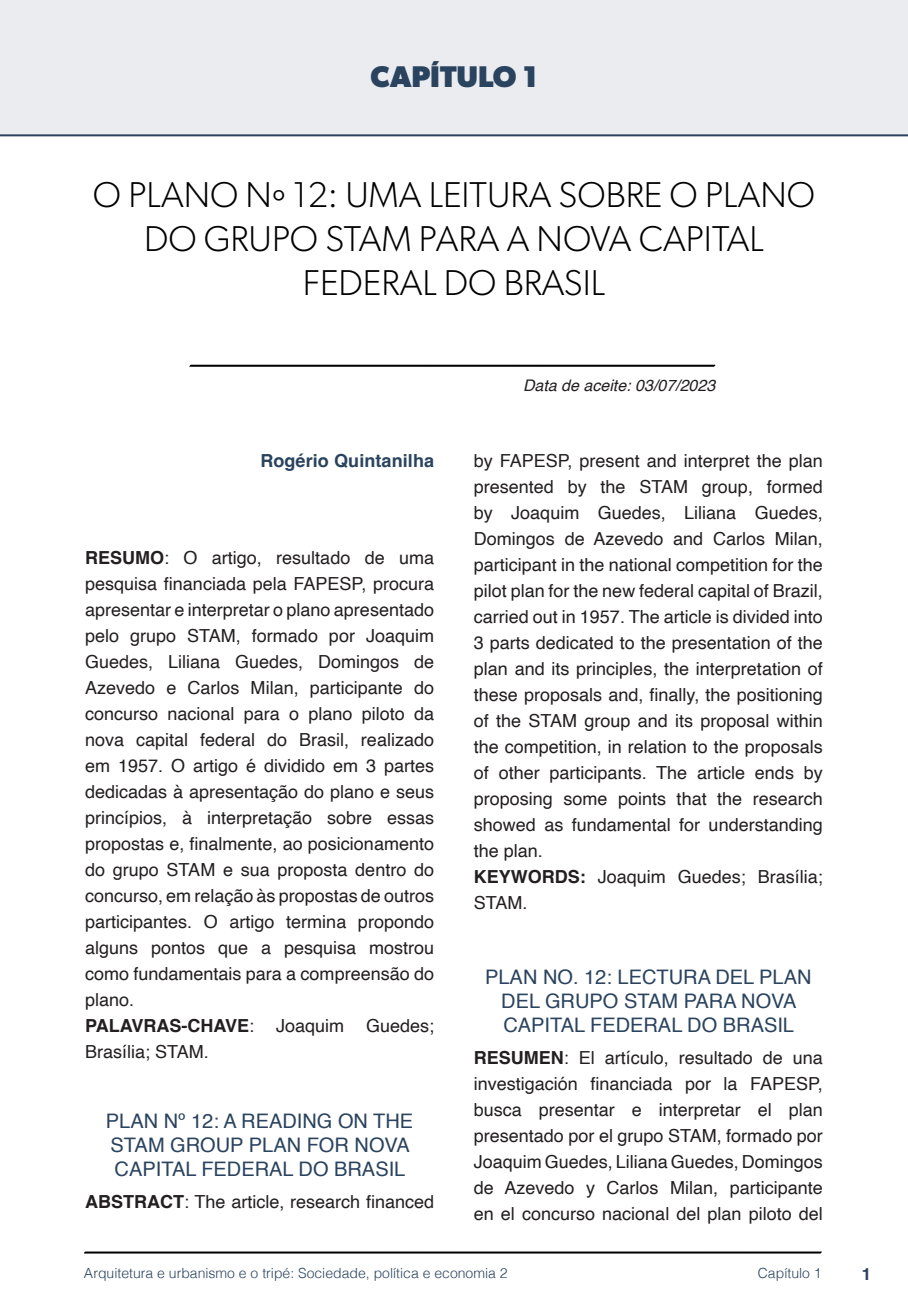
<style>
.page{position:relative;width:908px;height:1304px;background:#fff}
.page>*{position:absolute;margin:0;border:0;box-sizing:border-box;transform-origin:0 0}
.nome_artigos{font:300 36px/44px "Gibson";color:#000;text-align:center}
.capítulos{font:700 30px "Gibson";color:#2a435e}
.título_Inglês{font:20px/24px "Helvetica";color:#2a435e}
.Resumos_e_PC_TXT{font:18px/26px "Helvetica";color:#231f20;text-align:justify}
.nome_autores{font:700 18px "Helvetica";letter-spacing:.005em;color:#2a435e}
.t1{font:700 16.8px "Helvetica";color:#2a435e}
.t2{font:italic 16px "Helvetica";color:#231f20}
.t3{font:300 14px "Helvetica";color:#2a435e}
.s1{font-weight:700}
</style>
<div class="page">
<svg style="left:84px;top:1251px;width:737px;height:3px"></svg>
<div style="left:0;top:0;width:907px;height:136px;background:#eaecef"></div>
<svg style="left:189px;top:364px;width:526px;height:3px"></svg>
<div style="left:64px;top:74px;width:61px;height:54px;background:#eaecef"></div>
<p class="capítulos" style="left:370px;top:58px;width:168px">CAPÍTULO 1</p>
<p class="nome_artigos" style="left:93px;top:172px;width:723px">O PLANO Nº 12: UMA LEITURA SOBRE O PLANO<br>DO GRUPO STAM PARA A NOVA CAPITAL<br>FEDERAL DO BRASIL</p>
<p class="nome_autores" style="left:260px;top:450px;width:175px">Rogério Quintanilha</p>
<p class="Resumos_e_PC_TXT" style="left:85px;top:546px;width:350px"><span class="s1">RESUMO</span>: O artigo, resultado de uma pesquisa financiada pela FAPESP, procura apresentar e interpretar o plano apresentado pelo grupo STAM, formado por Joaquim Guedes, Liliana Guedes, Domingos de Azevedo e Carlos Milan, participante do concurso nacional para o plano piloto da nova capital federal do Brasil, realizado em 1957. O artigo é dividido em 3 partes dedicadas à apresentação do plano e seus princípios, à interpretação sobre essas propostas e, finalmente, ao posicionamento do grupo STAM e sua proposta dentro do concurso, em relação às propostas de outros participantes. O artigo termina propondo alguns pontos que a pesquisa mostrou como fundamentais para a compreensão do plano.</p>
<p class="Resumos_e_PC_TXT" style="left:85px;top:1014px;width:350px"><span class="s1">PALAVRAS-CHAVE</span>: Joaquim Guedes;<br>Brasília; STAM.</p>
<p class="título_Inglês" style="left:106px;top:1110px;width:309px">PLAN Nº 12: A READING ON THE<br>STAM GROUP PLAN FOR NOVA<br>CAPITAL FEDERAL DO BRASIL</p>
<p class="Resumos_e_PC_TXT" style="left:85px;top:1189px;width:350px"><span class="s1">ABSTRACT</span>: The article, research financed</p>
<p class="t2" style="left:523px;top:373px;width:194px">Data de aceite: 03/07/2023</p>
<p class="Resumos_e_PC_TXT" style="left:473px;top:448px;width:350px">by FAPESP, present and interpret the plan presented by the STAM group, formed by Joaquim Guedes, Liliana Guedes, Domingos de Azevedo and Carlos Milan, participant in the national competition for the pilot plan for the new federal capital of Brazil, carried out in 1957. The article is divided into 3 parts dedicated to the presentation of the plan and its principles, the interpretation of these proposals and, finally, the positioning of the STAM group and its proposal within the competition, in relation to the proposals of other participants. The article ends by proposing some points that the research showed as fundamental for understanding the plan.</p>
<p class="Resumos_e_PC_TXT" style="left:473px;top:864px;width:350px"><span class="s1">KEYWORDS:</span> Joaquim Guedes; Brasília;<br>STAM.</p>
<p class="título_Inglês" style="left:485px;top:966px;width:328px;text-align:center">PLAN NO. 12: LECTURA DEL PLAN<br>DEL GRUPO STAM PARA NOVA<br>CAPITAL FEDERAL DO BRASIL</p>
<p class="Resumos_e_PC_TXT" style="left:473px;top:1045px;width:350px"><span class="s1">RESUMEN</span>: El artículo, resultado de una investigación financiada por la FAPESP, busca presentar e interpretar el plan presentado por el grupo STAM, formado por Joaquim Guedes, Liliana Guedes, Domingos de Azevedo y Carlos Milan, participante en el concurso nacional del plan piloto del</p>
<p class="t3" style="left:84px;top:1261px;width:425px">Arquitetura e urbanismo e o tripé: Sociedade, política e economia 2</p>
<p class="t3" style="left:757px;top:1261px;width:65px">Capítulo 1</p>
<p class="t1" style="left:861px;top:1264px;width:11px">1</p>
</div>
